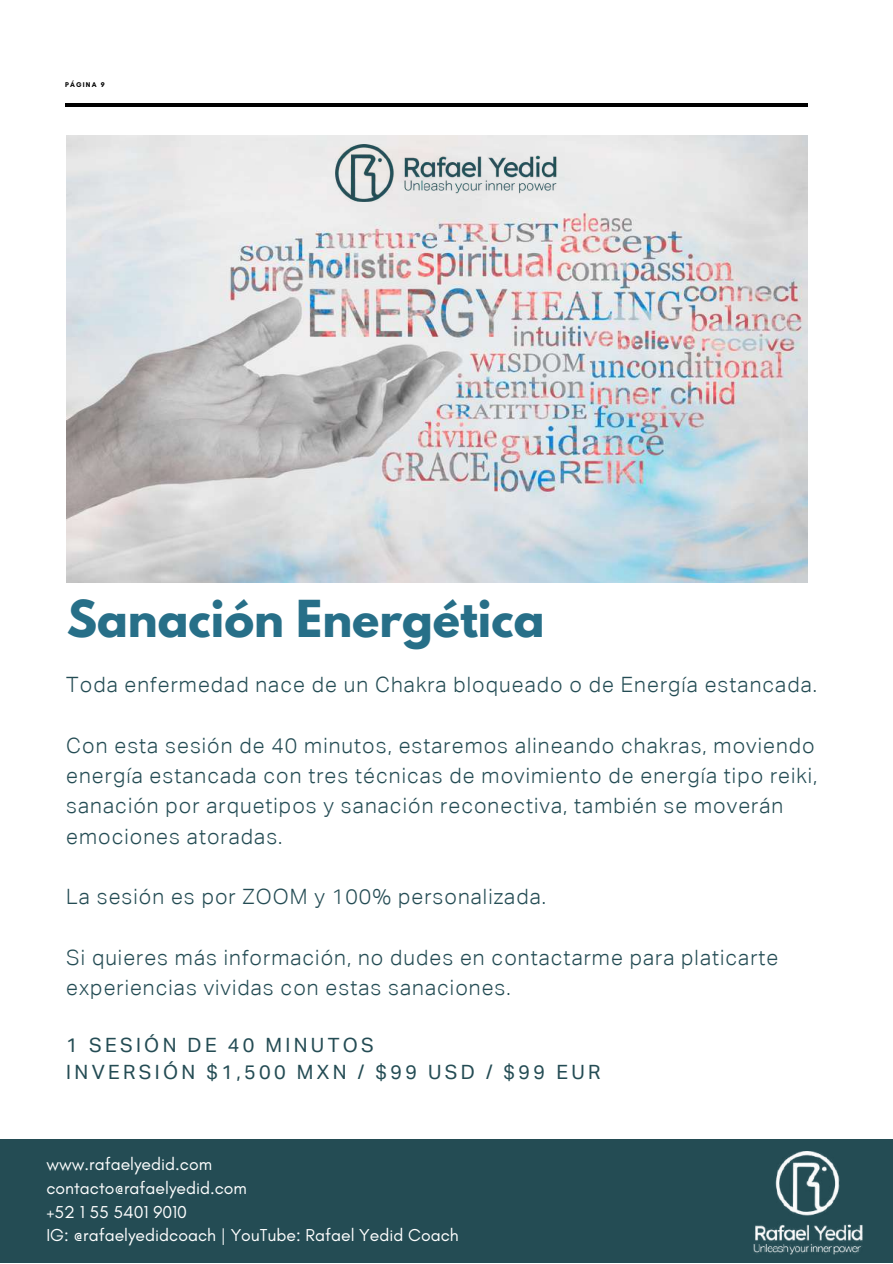
<style>
.page{position:relative;width:893px;height:1264px;background:#fff}
.page>*{position:absolute;margin:0;border:0;box-sizing:border-box;transform-origin:0 0}
.t1{font:700 45.15px "League Spartan";color:#276f88}
.t2{font:300 21.15px/30.3px "Aktiv Grotesk";letter-spacing:.05em;color:#244c54}
.t3{font:19.65px/27px "Aktiv Grotesk";letter-spacing:.17em;color:#244c54}
.t4{font:17.55px/23.5px "Glacial Indifference";color:#fff}
.t5{font:700 7.05px "Glacial Indifference";letter-spacing:.17em;color:#000}
</style>
<div class="page">
<hr style="left:65px;top:103px;width:742px;height:4px;background:#000">
<img style="left:67px;top:135px;width:740px;height:448px">
<div style="left:0;top:1139px;width:892px;height:123px;background:#244c54"></div>
<img style="left:753px;top:1151px;width:110px;height:103px">
<img style="left:335px;top:144px;width:222px;height:57px">
<p class="t5" style="left:65px;top:80px;width:41px">PÁGINA 9</p>
<h1 class="t1" style="left:67px;top:596px;width:479px">Sanación Energética</h1>
<p class="t2" style="left:66px;top:670px;width:752px">Toda enfermedad nace de un Chakra bloqueado o de Energía estancada.</p>
<p class="t2" style="left:66px;top:731px;width:752px">Con esta sesión de 40 minutos, estaremos alineando chakras, moviendo energía estancada con tres técnicas de movimiento de energía tipo reiki, sanación por arquetipos y sanación reconectiva, también se moverán emociones atoradas.</p>
<p class="t2" style="left:66px;top:883px;width:481px">La sesión es por ZOOM y 100% personalizada.</p>
<p class="t2" style="left:66px;top:944px;width:713px">Si quieres más información, no dudes en contactarme para platicarte experiencias vividas con estas sanaciones.</p>
<p class="t3" style="left:66px;top:1033px;width:535px">1 SESIÓN DE 40 MINUTOS<br>INVERSIÓN $1,500 MXN / $99 USD / $99 EUR</p>
<p class="t4" style="left:46px;top:1152px;width:414px">www.rafaelyedid.com<br>contacto@rafaelyedid.com<br>+52 1 55 5401 9010<br>IG: @rafaelyedidcoach | YouTube: Rafael Yedid Coach</p>
</div>
